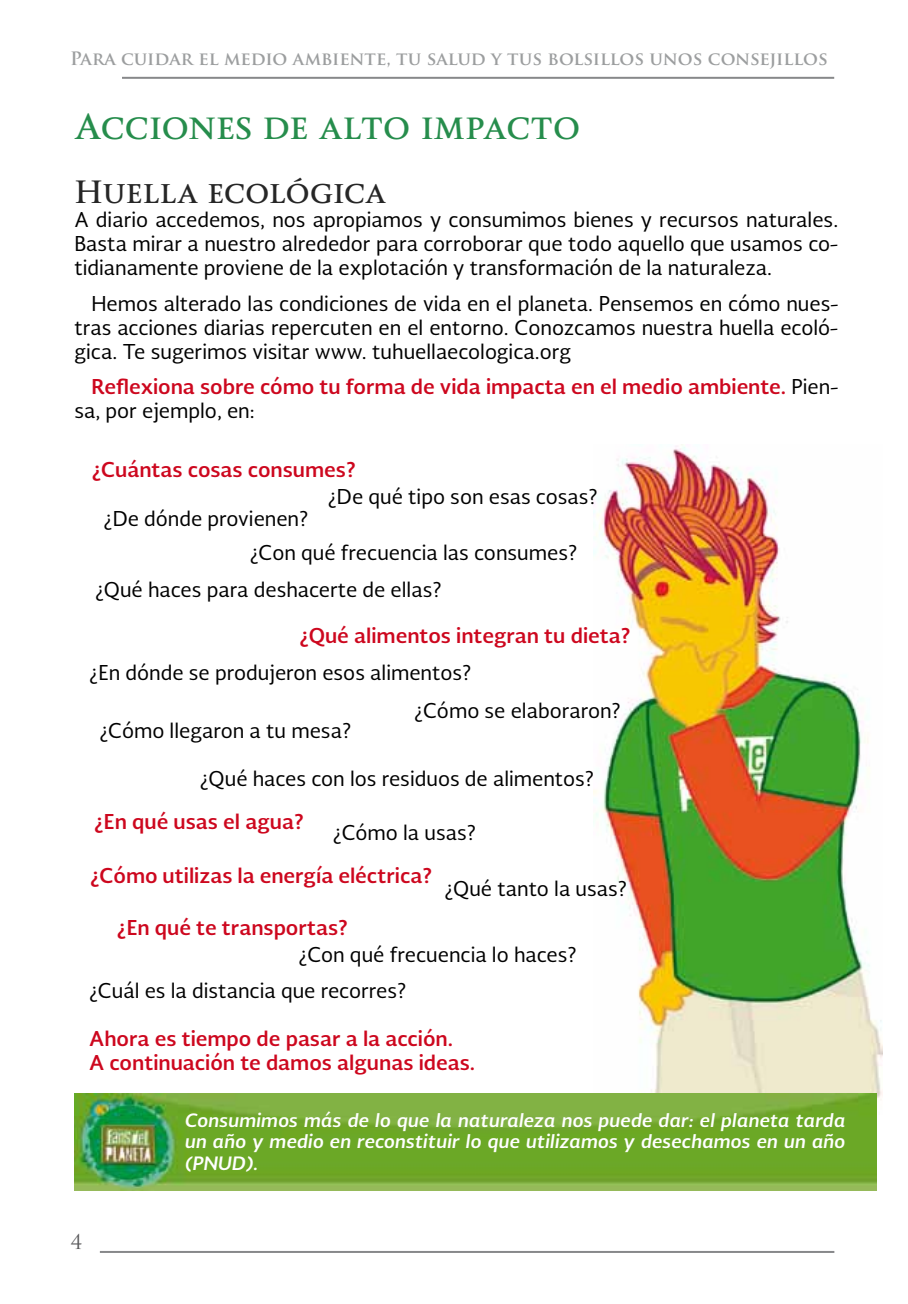
<style>
.page{position:relative;width:908px;height:1304px;background:#fff}
.page>*{position:absolute;margin:0;border:0;box-sizing:border-box;transform-origin:0 0}
.t1{font:700 34px "Soberana Titular";letter-spacing:-.01em;color:#268d4c}
.t2{font:700 30px "Soberana Titular";letter-spacing:-.01em;color:#262626}
.t3{font:20px/24px "Soberana Sans";color:#000}
.t4{font:700 20px/24px "Soberana Sans";color:#cd071e}
.t5{font:20px "Trajan Pro";color:#58585a}
.t6{font:italic 700 18px/21.6px "Soberana Sans";color:#fff;text-align:justify}
.t7{font:700 18px "Trajan Pro";color:#9c9e9f}
.s1{font-weight:400;color:#000}
</style>
<div class="page">
<hr style="left:100px;top:1251px;width:734px;height:2px;background:#87888a">
<hr style="left:122px;top:77px;width:711px;height:2px;background:#87888a">
<img style="left:593px;top:446px;width:289px;height:668px">
<img style="left:74px;top:1093px;width:801px;height:98px">
<p class="t7" style="left:70px;top:47px;width:758px">Para cuidar el medio ambiente, tu salud y tus bolsillos unos consejillos</p>
<h1 class="t1" style="left:74px;top:105px;width:507px">Acciones de alto impacto</h1>
<h2 class="t2" style="left:74px;top:173px;width:313px">Huella ecológica</h2>
<p class="t3" style="left:74px;top:207px;width:765px;text-align:justify">A diario accedemos, nos apropiamos y consumimos bienes y recursos naturales.<br>Basta mirar a nuestro alrededor para corroborar que todo aquello que usamos co&shy;tidianamente proviene de la explotación y transformación de la naturaleza.</p>
<p class="t3" style="left:74px;top:291px;width:765px;text-align:justify;text-indent:17px">Hemos alterado las condiciones de vida en el planeta. Pensemos en cómo nues&shy;tras acciones diarias repercuten en el entorno. Conozcamos nuestra huella ecoló&shy;gica. Te sugerimos visitar www. tuhuellaecologica.org</p>
<p class="t4" style="left:74px;top:374px;width:765px;text-indent:17px">Reflexiona sobre cómo tu forma de vida impacta en el medio ambiente. <span class="s1">Pien&shy;sa, por ejemplo, en:</span></p>
<p class="t4" style="left:92px;top:457px;width:265px">¿Cuántas cosas consumes?</p>
<p class="t3" style="left:327px;top:484px;width:272px">¿De qué tipo son esas cosas?</p>
<p class="t3" style="left:249px;top:501px;width:329px;line-height:34.2px;text-indent:-146px">¿De dónde provienen?<br>¿Con qué frecuencia las consumes?</p>
<p class="t3" style="left:95px;top:577px;width:348px">¿Qué haces para deshacerte de ellas?</p>
<p class="t4" style="left:299px;top:623px;width:333px">¿Qué alimentos integran tu dieta?</p>
<p class="t3" style="left:414px;top:652px;width:208px;line-height:38.6px;text-indent:-325px">¿En dónde se produjeron esos alimentos?<br>¿Cómo se elaboraron?</p>
<p class="t3" style="left:99px;top:718px;width:253px">¿Cómo llegaron a tu mesa?</p>
<p class="t3" style="left:200px;top:766px;width:396px">¿Qué haces con los residuos de alimentos?</p>
<p class="t4" style="left:94px;top:809px;width:211px">¿En qué usas el agua?</p>
<p class="t3" style="left:333px;top:820px;width:145px">¿Cómo la usas?</p>
<p class="t4" style="left:90px;top:863px;width:343px">¿Cómo utilizas la energía eléctrica?</p>
<p class="t3" style="left:444px;top:876px;width:184px">¿Qué tanto la usas?</p>
<p class="t4" style="left:117px;top:915px;width:232px">¿En qué te transportas?</p>
<p class="t3" style="left:89px;top:936px;width:489px;line-height:35.4px;text-indent:209px">¿Con qué frecuencia lo haces? ¿Cuál es la distancia que recorres?</p>
<p class="t4" style="left:89px;top:1026px;width:387px">Ahora es tiempo de pasar a la acción.<br>A continuación te damos algunas ideas.</p>
<p class="t5" style="left:71px;top:1229px;width:13px">4</p>
<p class="t6" style="left:185px;top:1109px;width:661px">Consumimos más de lo que la naturaleza nos puede dar: el planeta tarda un año y medio en reconstituir lo que utilizamos y desechamos en un año (PNUD).</p>
</div>
